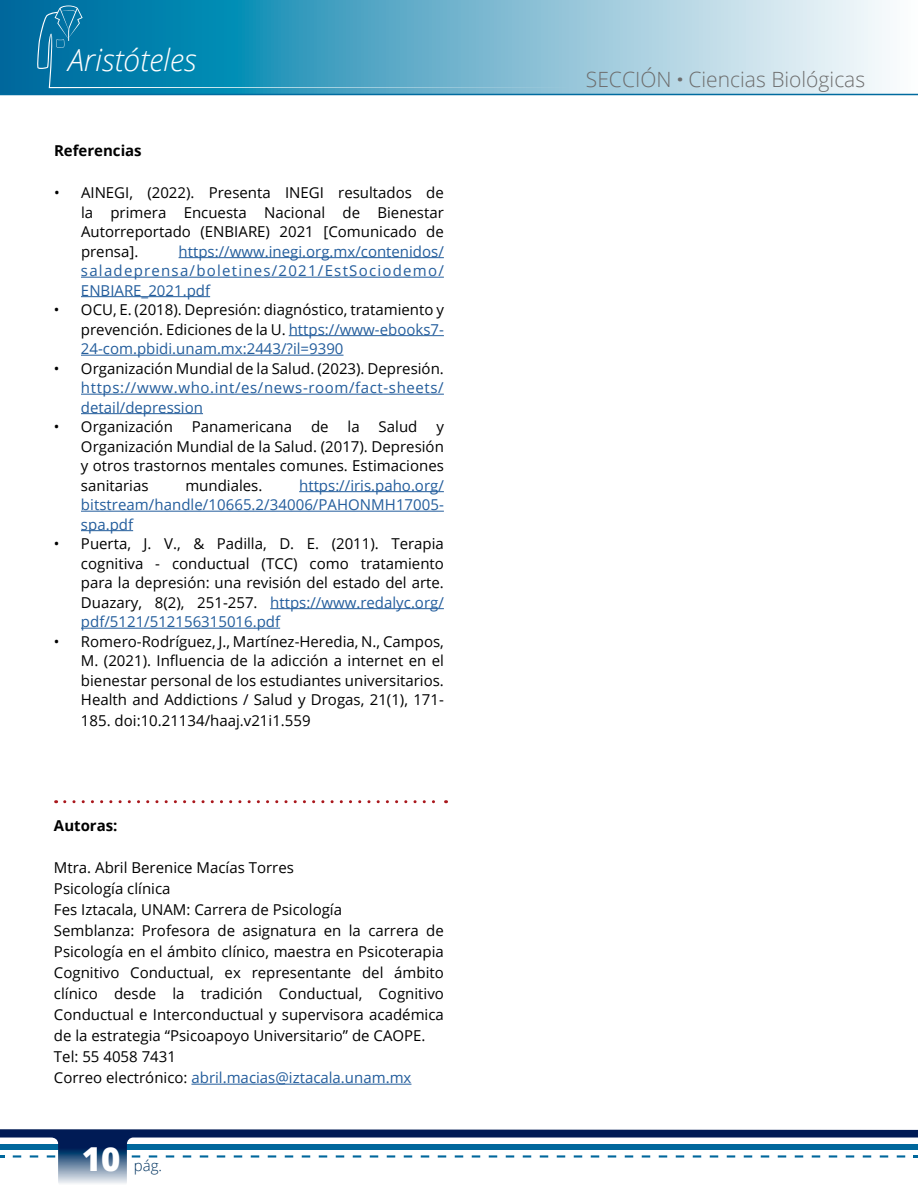
<style>
.page{position:relative;width:918px;height:1188px;background:#fff}
.page>*{position:absolute;margin:0;border:0;box-sizing:border-box;transform-origin:0 0}
.t1{font:italic 300 30.45px "Open Sans";color:#fff}
.t2{font:300 21px "Open Sans";color:#6d6d6d}
.t3{font:15px/19.5px "Open Sans";color:#000;text-align:justify}
.t4{font:15px/19.5px "Open Sans";letter-spacing:.005em;color:#235d9c;text-align:justify}
.t5{font:15px/19.5px "Open Sans";letter-spacing:.04em;color:#235d9c}
.t6{font:700 15px "Open Sans";color:#000}
.t7{font:300 15px "Open Sans";color:#003360}
.s1{color:#235d9c}
.s2{font-weight:800;font-size:33px;color:#fff}
.s3{font-weight:800}
</style>
<div class="page">
<svg style="left:0;top:0;width:918px;height:94px;background:#a3cdde"></svg>
<hr style="left:0;top:94px;width:918px;height:1px;background:#006b9f">
<svg style="left:37px;top:6px;width:537px;height:82px;background:#3c9cbe"></svg>
<svg style="left:0;top:1129px;width:918px;height:55px"></svg>
<hr style="left:179px;top:257px;width:265px;height:1px;background:#235d9c">
<hr style="left:81px;top:277px;width:363px;height:1px;background:#235d9c">
<hr style="left:81px;top:296px;width:129px;height:1px;background:#235d9c">
<hr style="left:289px;top:335px;width:155px;height:1px;background:#235d9c">
<hr style="left:81px;top:355px;width:263px;height:1px;background:#235d9c">
<hr style="left:81px;top:394px;width:363px;height:1px;background:#235d9c">
<hr style="left:81px;top:413px;width:122px;height:1px;background:#235d9c">
<hr style="left:299px;top:491px;width:145px;height:1px;background:#235d9c">
<hr style="left:81px;top:511px;width:363px;height:1px;background:#235d9c">
<hr style="left:81px;top:530px;width:52px;height:1px;background:#235d9c">
<hr style="left:270px;top:608px;width:174px;height:1px;background:#235d9c">
<hr style="left:81px;top:628px;width:199px;height:1px;background:#235d9c">
<hr style="left:191px;top:1084px;width:220px;height:1px;background:#235d9c">
<svg style="left:65px;top:800px;width:382px;height:3px"></svg>
<h1 class="t1" style="left:68px;top:39px;width:130px">Aristóteles</h1>
<p class="t6" style="left:54px;top:140px;width:89px">Referencias</p>
<p class="t3" style="left:81px;top:182px;width:364px;text-indent:-27px">• AINEGI, (2022). Presenta INEGI resultados de la primera Encuesta Nacional de Bienestar Autorreportado (ENBIARE) 2021 [Comunicado de prensa].</p>
<p class="t4" style="left:81px;top:241px;width:364px;text-indent:98px">https://www.inegi.org.mx/contenidos/ saladeprensa/boletines/2021/EstSociodemo/ ENBIARE_2021.pdf</p>
<p class="t3" style="left:81px;top:299px;width:364px;text-indent:-27px">• OCU, E. (2018). Depresión: diagnóstico, tratamiento y prevención. Ediciones de la U. <span class="s1">https://www-ebooks7- 24-com.pbidi.unam.mx:2443/?il=9390</span></p>
<p class="t3" style="left:54px;top:358px;width:391px">• Organización Mundial de la Salud. (2023). Depresión.</p>
<p class="t5" style="left:81px;top:377px;width:364px">https://www.who.int/es/news-room/fact-sheets/ detail/depression</p>
<p class="t3" style="left:54px;top:416px;width:120px">• Organización</p>
<p class="t3" style="left:192px;top:416px;width:102px">Panamericana</p>
<p class="t3" style="left:311px;top:416px;width:19px">de</p>
<p class="t3" style="left:348px;top:416px;width:14px">la</p>
<p class="t3" style="left:379px;top:416px;width:40px">Salud</p>
<p class="t3" style="left:81px;top:416px;width:364px;text-indent:355px">y Organización Mundial de la Salud. (2017). Depresión y otros trastornos mentales comunes. Estimaciones sanitarias</p>
<p class="t4" style="left:81px;top:475px;width:364px;text-indent:218px">https://iris.paho.org/ bitstream/handle/10665.2/34006/PAHONMH17005- spa.pdf</p>
<p class="t3" style="left:81px;top:533px;width:364px;text-indent:-27px">• Puerta, J. V., &amp; Padilla, D. E. (2011). Terapia cognitiva - conductual (TCC) como tratamiento para la depresión: una revisión del estado del arte.<br>Duazary, 8(2), 251-257. <span class="s1">https://www.redalyc.org/ pdf/5121/512156315016.pdf</span></p>
<p class="t3" style="left:81px;top:631px;width:364px;text-indent:-27px">• Romero-Rodríguez, J., Martínez-Heredia, N., Campos, M. (2021). Influencia de la adicción a internet en el bienestar personal de los estudiantes universitarios.<br>Health and Addictions / Salud y Drogas, 21(1), 171-</p>
<p class="t3" style="left:81px;top:710px;width:231px">185. doi:10.21134/haaj.v21i1.559</p>
<p class="t3" style="left:185px;top:475px;width:79px">mundiales.</p>
<p class="t6" style="left:54px;top:815px;width:65px">Autoras:</p>
<p class="t3" style="left:54px;top:857px;width:391px;line-height:21px;text-align:left">Mtra. Abril Berenice Macías Torres<br>Psicología clínica<br>Fes Iztacala, UNAM: Carrera de Psicología<br>Semblanza: Profesora de asignatura en la carrera de Psicología en el ámbito clínico, maestra en Psicoterapia Cognitivo Conductual, ex representante del ámbito clínico desde la tradición Conductual, Cognitivo Conductual e Interconductual y supervisora académica de la estrategia “Psicoapoyo Universitario” de CAOPE.<br>Tel: 55 4058 7431<br>Correo electrónico: <span class="s1">abril.macias@iztacala.unam.mx</span></p>
<p class="t7" style="left:82px;top:1155px;width:82px"><span class="s2">10</span> pág.</p>
<h2 class="t2" style="left:586px;top:65px;width:281px">SECCIÓN <span class="s3">·</span> Ciencias Biológicas</h2>
</div>
